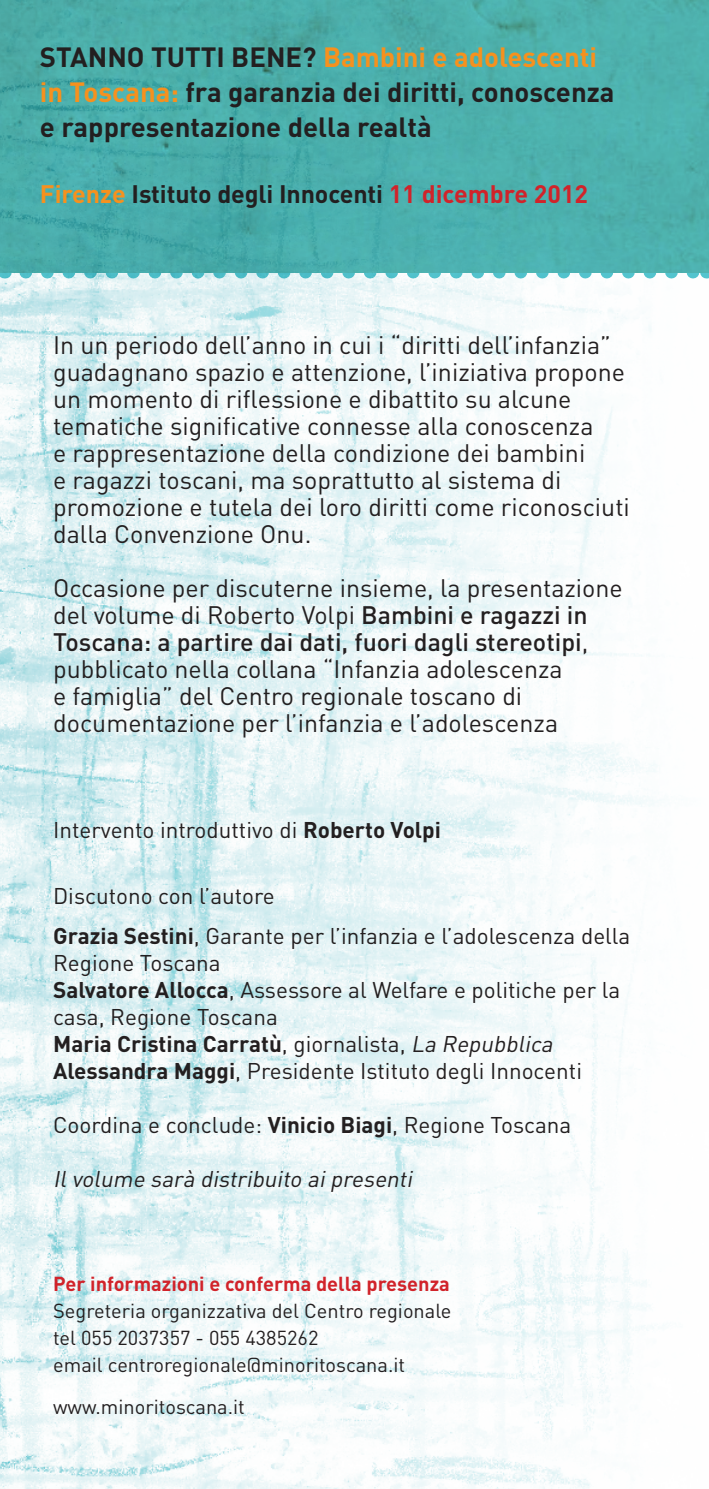
<style>
.page{position:relative;width:709px;height:1489px;background:#fff}
.page>*{position:absolute;margin:0;border:0;box-sizing:border-box;transform-origin:0 0}
.t1{font:700 27.5px "DIN";color:#231f20}
.t2{font:700 27.5px "DIN";color:#f6911e}
.t3{font:25px/27px "DIN";color:#231f20}
.t4{font:700 25px "DIN";letter-spacing:-.005em;color:#231f20}
.t5{font:22.5px/27px "DIN";color:#231f20}
.t6{font:700 22.5px "DIN";color:#231f20}
.t7{font:italic 22.5px "DIN";color:#231f20}
.t8{font:20px "DIN";color:#231f20}
.t9{font:700 20px "DIN";color:#d1232a}
.s1{color:#231f20}
.s2{color:#f6911e}
.s3{color:#d1232a}
.s4{font-weight:500}
.s5{font-weight:700}
.s6{font-weight:400}
.s7{font-weight:400;font-style:italic}
</style>
<div class="page">
<img style="left:0;top:0;width:709px;height:1488px">
<p class="t2" style="left:40px;top:39px;width:558px"><span class="s1">STANNO TUTTI BENE?</span> Bambini e adolescenti</p>
<p class="t1" style="left:40px;top:74px;width:576px"><span class="s2">in Toscana:</span> fra garanzia dei diritti, conoscenza</p>
<p class="t1" style="left:40px;top:109px;width:393px">e rappresentazione della realtà</p>
<p class="t4" style="left:40px;top:178px;width:550px"><span class="s2">Firenze</span> Istituto degli Innocenti <span class="s3">11 dicembre 2012</span></p>
<p class="t3" style="left:53px;top:330px;width:578px">In un periodo dell’anno in cui i “diritti dell’infanzia” guadagnano spazio e attenzione, l’iniziativa propone un momento di riflessione e dibattito su alcune tematiche significative connesse alla conoscenza<br>e rappresentazione della condizione dei bambini<br>e ragazzi toscani, ma soprattutto al sistema di promozione e tutela dei loro diritti come riconosciuti dalla Convenzione Onu.</p>
<p class="t3" style="left:53px;top:573px;width:571px">Occasione per discuterne insieme, la presentazione del volume di Roberto Volpi <span class="s4">Bambini e ragazzi in Toscana: a partire dai dati, fuori dagli stereotipi</span>, pubblicato nella collana “Infanzia adolescenza<br>e famiglia” del Centro regionale toscano di documentazione per l’infanzia e l’adolescenza</p>
<p class="t5" style="left:53px;top:815px;width:389px">Intervento introduttivo di <span class="s5">Roberto Volpi</span></p>
<p class="t5" style="left:53px;top:882px;width:223px">Discutono con l’autore</p>
<p class="t5" style="left:53px;top:921px;width:579px"><span class="s5">Grazia Sestini</span>, Garante per l’infanzia e l’adolescenza della<br>Regione Toscana</p>
<p class="t5" style="left:53px;top:975px;width:568px"><span class="s5">Salvatore Allocca</span>, Assessore al Welfare e politiche per la casa, Regione Toscana</p>
<p class="t6" style="left:53px;top:1029px;width:506px">Maria Cristina Carratù<span class="s6">, giornalista,</span> <span class="s7">La Repubblica</span></p>
<p class="t5" style="left:53px;top:1056px;width:530px"><span class="s5">Alessandra Maggi</span>, Presidente Istituto degli Innocenti</p>
<p class="t5" style="left:53px;top:1110px;width:519px">Coordina e conclude: <span class="s5">Vinicio Biagi</span>, Regione Toscana</p>
<p class="t7" style="left:53px;top:1164px;width:365px">Ilvolume sarà distribuito aipresenti</p>
<p class="t9" style="left:53px;top:1270px;width:398px">Per informazioni e conferma della presenza</p>
<p class="t8" style="left:53px;top:1298px;width:400px">Segreteria organizzativa del Centro regionale</p>
<p class="t8" style="left:53px;top:1325px;width:267px">tel 055 2037357 - 055 4385262</p>
<p class="t8" style="left:53px;top:1352px;width:353px">email centroregionale@minoritoscana.it</p>
<p class="t8" style="left:53px;top:1394px;width:193px">www.minoritoscana.it</p>
</div>
